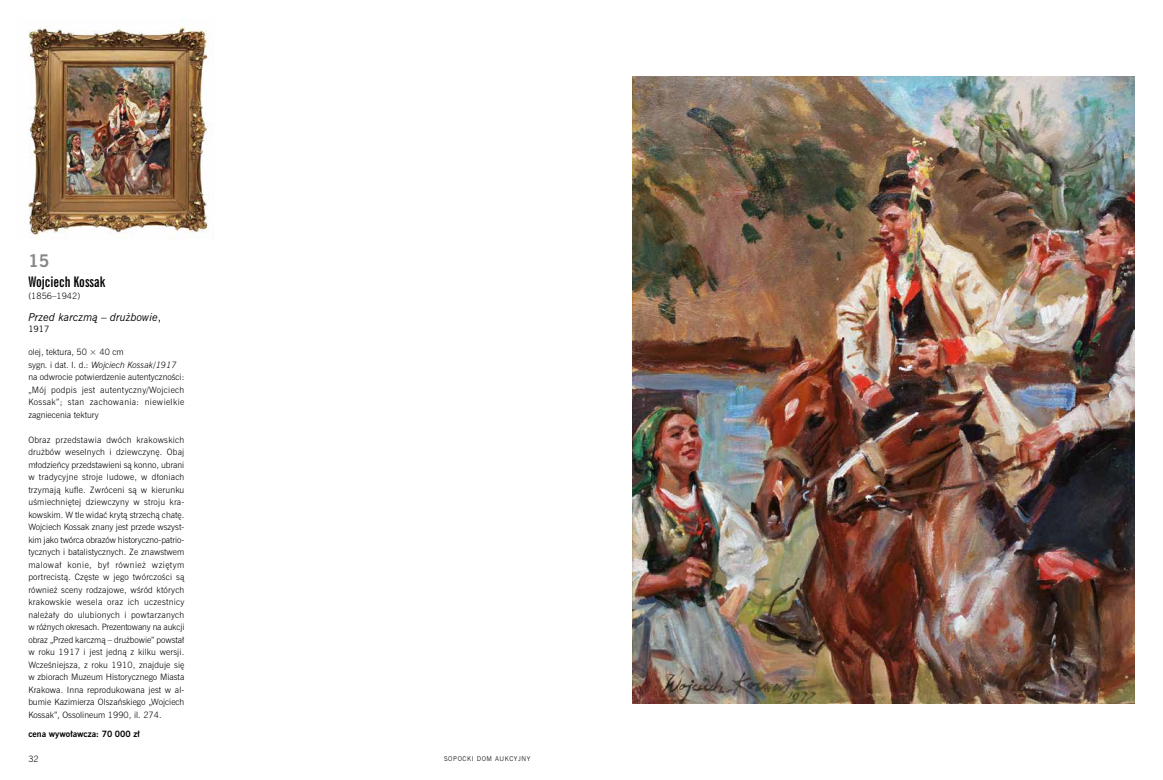
<style>
.page{position:relative;width:1163px;height:780px;background:#fff}
.page>*{position:absolute;margin:0;border:0;box-sizing:border-box;transform-origin:0 0}
.t1{font:700 16px "News Goth PL";color:#878787}
.t2{font:700 13px "News Goth X Cn PL";color:#000}
.t3{font:italic 10px "News Goth PL";color:#000}
.t4{font:8px/12.5px "News Goth Lt PL";color:#000}
.t5{font:700 8px "News Goth PL";color:#000}
.t6{font:8px "News Goth PL";color:#000}
.t7{font:6px "News Goth Lt PL";letter-spacing:.1em;color:#000}
.s1{font-style:normal}
.s2{font-style:italic}
</style>
<div class="page">
<img style="left:28px;top:26px;width:184px;height:213px">
<img style="left:632px;top:76px;width:502px;height:627px">
<h1 class="t1" style="left:28px;top:250px;width:23px">15</h1>
<h2 class="t2" style="left:28px;top:273px;width:78px">Wojciech Kossak</h2>
<p class="t4" style="left:28px;top:290px;width:53px">(1856–1942)</p>
<p class="t3" style="left:28px;top:311px;width:134px">Przed karczmą – drużbowie<span class="s1">,</span></p>
<p class="t6" style="left:28px;top:324px;width:23px">1917</p>
<p class="t4" style="left:28px;top:346px;width:157px">olej, tektura, 50 × 40 cm<br>sygn. i dat. l. d.: <span class="s2">Wojciech Kossak</span>/<span class="s2">1917 </span>na odwrocie potwierdzenie autentyczności: „Mój podpis jest autentyczny/Wojciech Kossak”; stan zachowania: niewielkie zagniecenia tektury</p>
<p class="t4" style="left:28px;top:433px;width:157px;text-align:justify">Obraz przedstawia dwóch krakowskich drużbów weselnych i dziewczynę. Obaj młodzieńcy przedstawieni są konno, ubrani w tradycyjne stroje ludowe, w dłoniach trzymają kufle. Zwróceni są w kierunku uśmiechniętej dziewczyny w stroju kra&shy;kowskim. W tle widać krytą strzechą chatę.<br>Wojciech Kossak znany jest przede wszyst&shy;kim jako twórca obrazów historyczno-patrio&shy;tycznych i batalistycznych. Ze znawstwem malował konie, był również wziętym portrecistą. Częste w jego twórczości są również sceny rodzajowe, wśród których krakowskie wesela oraz ich uczestnicy należały do ulubionych i powtarzanych w różnych okresach. Prezentowany na aukcji obraz „Przed karczmą – drużbowie” powstał w roku 1917 i jest jedną z kilku wersji.<br>Wcześniejsza, z roku 1910, znajduje się w zbiorach Muzeum Historycznego Miasta Krakowa. Inna reprodukowana jest w al&shy;bumie Kazimierza Olszańskiego „Wojciech Kossak”, Ossolineum 1990, il. 274.</p>
<p class="t5" style="left:28px;top:729px;width:113px">cena wywoławcza: 70 000 zł</p>
<p class="t4" style="left:28px;top:752px;width:12px">32</p>
<p class="t7" style="left:444px;top:754px;width:88px">sopocki dom aukcyjny</p>
</div>
